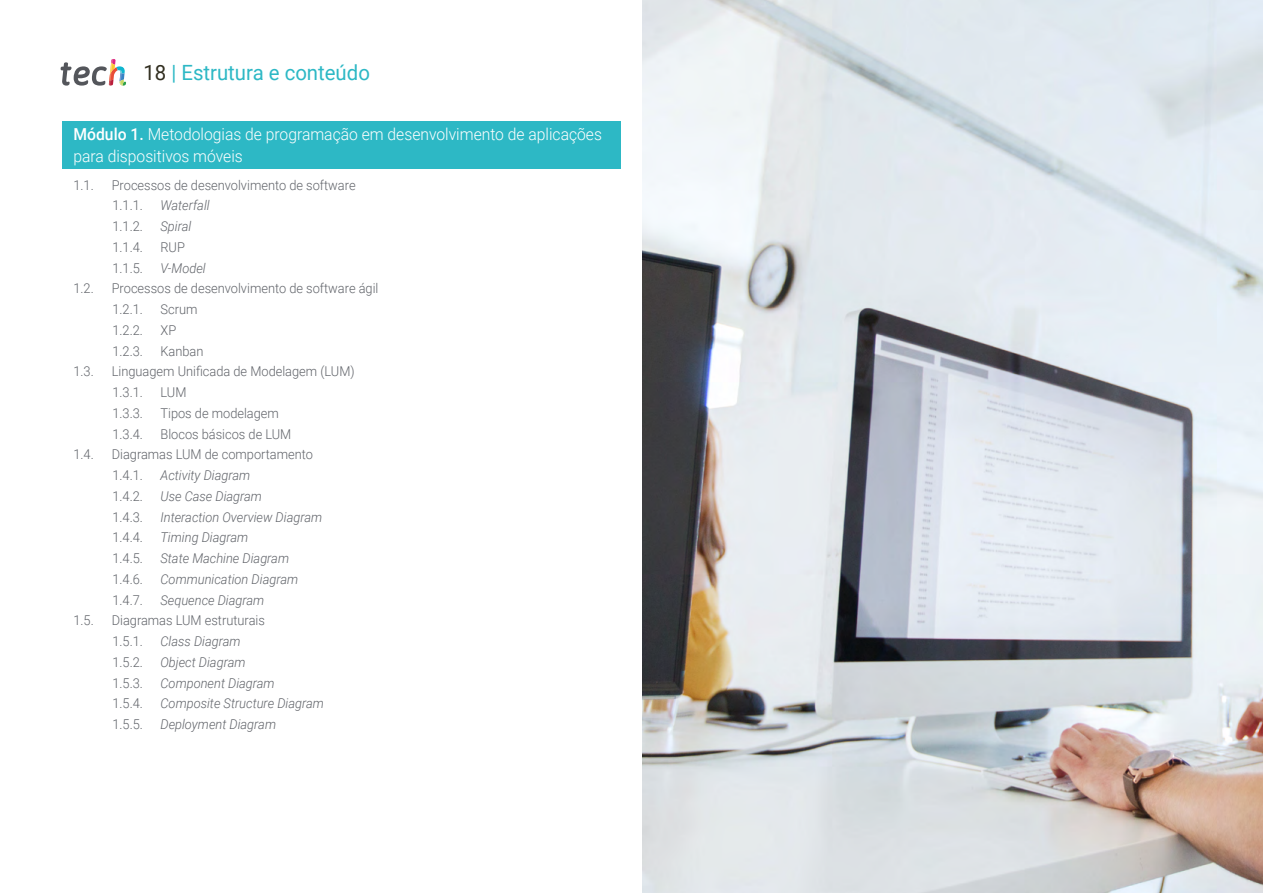
<style>
.page{position:relative;width:1263px;height:893px;background:#fff}
.page>*{position:absolute;margin:0;border:0;box-sizing:border-box;transform-origin:0 0}
.t1{font:21px "Roboto";color:#2db8c5}
.t2{font:300 16.5px/22.5px "Roboto";color:#fff;scale:.95 1}
.t3{font:300 13.5px/20.7px "Roboto";color:#61646a;scale:.95 1}
.t4{font:italic 300 13.5px "Roboto";color:#61646a;scale:.95 1}
.s1{color:#312e20}
.s2{font-weight:500}
</style>
<div class="page">
<svg style="left:61px;top:59px;width:65px;height:27px"></svg>
<img style="left:642px;top:0;width:621px;height:893px">
<div style="left:62px;top:121px;width:559px;height:48px;background:#2db8c5"></div>
<h1 class="t1" style="left:144px;top:57px;width:228px"><span class="s1">18</span> | Estrutura e conteúdo</h1>
<p class="t2" style="left:73px;top:122px;width:558px"><span class="s2">Módulo 1.</span> Metodologias de programação em desenvolvimento de aplicações para dispositivos móveis</p>
<p class="t3" style="left:73px;top:174px;width:23px">1.1.</p>
<p class="t3" style="left:112px;top:174px;width:258px">Processos de desenvolvimento de software<br>1.1.1.</p>
<p class="t4" style="left:160px;top:196px;width:53px">Waterfall</p>
<p class="t3" style="left:112px;top:215px;width:34px">1.1.2.</p>
<p class="t4" style="left:160px;top:217px;width:34px">Spiral</p>
<p class="t3" style="left:112px;top:236px;width:34px">1.1.4.</p>
<p class="t3" style="left:160px;top:236px;width:27px">RUP</p>
<p class="t3" style="left:112px;top:257px;width:34px">1.1.5.</p>
<p class="t4" style="left:160px;top:258px;width:49px">V-Model</p>
<p class="t3" style="left:73px;top:278px;width:23px">1.2.</p>
<p class="t3" style="left:112px;top:278px;width:282px">Processos de desenvolvimento de software ágil<br>1.2.1.</p>
<p class="t3" style="left:160px;top:298px;width:40px">Scrum</p>
<p class="t3" style="left:112px;top:319px;width:34px">1.2.2.</p>
<p class="t3" style="left:160px;top:319px;width:18px">XP</p>
<p class="t3" style="left:112px;top:340px;width:34px">1.2.3.</p>
<p class="t3" style="left:160px;top:340px;width:47px">Kanban</p>
<p class="t3" style="left:73px;top:361px;width:23px">1.3.</p>
<p class="t3" style="left:112px;top:361px;width:257px">Linguagem Unificada de Modelagem (LUM)<br>1.3.1.</p>
<p class="t3" style="left:160px;top:381px;width:29px">LUM</p>
<p class="t3" style="left:112px;top:402px;width:34px">1.3.3.</p>
<p class="t3" style="left:160px;top:402px;width:126px">Tipos de modelagem</p>
<p class="t3" style="left:112px;top:423px;width:34px">1.3.4.</p>
<p class="t3" style="left:160px;top:423px;width:139px">Blocos básicos de LUM</p>
<p class="t3" style="left:73px;top:444px;width:23px">1.4.</p>
<p class="t3" style="left:112px;top:444px;width:213px">Diagramas LUM de comportamento<br>1.4.1.</p>
<p class="t4" style="left:160px;top:466px;width:96px">Activity Diagram</p>
<p class="t3" style="left:112px;top:485px;width:34px">1.4.2.</p>
<p class="t4" style="left:160px;top:487px;width:108px">Use Case Diagram</p>
<p class="t3" style="left:112px;top:506px;width:34px">1.4.3.</p>
<p class="t4" style="left:160px;top:507px;width:172px">Interaction Overview Diagram</p>
<p class="t3" style="left:112px;top:527px;width:34px">1.4.4.</p>
<p class="t4" style="left:160px;top:528px;width:94px">Timing Diagram</p>
<p class="t3" style="left:112px;top:547px;width:34px">1.4.5.</p>
<p class="t4" style="left:160px;top:549px;width:137px">State Machine Diagram</p>
<p class="t3" style="left:112px;top:568px;width:34px">1.4.6.</p>
<p class="t4" style="left:160px;top:570px;width:146px">Communication Diagram</p>
<p class="t3" style="left:112px;top:589px;width:34px">1.4.7.</p>
<p class="t4" style="left:160px;top:590px;width:111px">Sequence Diagram</p>
<p class="t3" style="left:73px;top:610px;width:23px">1.5.</p>
<p class="t3" style="left:112px;top:610px;width:163px">Diagramas LUM estruturais<br>1.5.1.</p>
<p class="t4" style="left:160px;top:632px;width:86px">Class Diagram</p>
<p class="t3" style="left:112px;top:651px;width:34px">1.5.2.</p>
<p class="t4" style="left:160px;top:653px;width:91px">Object Diagram</p>
<p class="t3" style="left:112px;top:672px;width:34px">1.5.3.</p>
<p class="t4" style="left:160px;top:673px;width:122px">Component Diagram</p>
<p class="t3" style="left:112px;top:693px;width:34px">1.5.4.</p>
<p class="t4" style="left:160px;top:694px;width:173px">Composite Structure Diagram</p>
<p class="t3" style="left:112px;top:713px;width:34px">1.5.5.</p>
<p class="t4" style="left:160px;top:715px;width:123px">Deployment Diagram</p>
</div>
